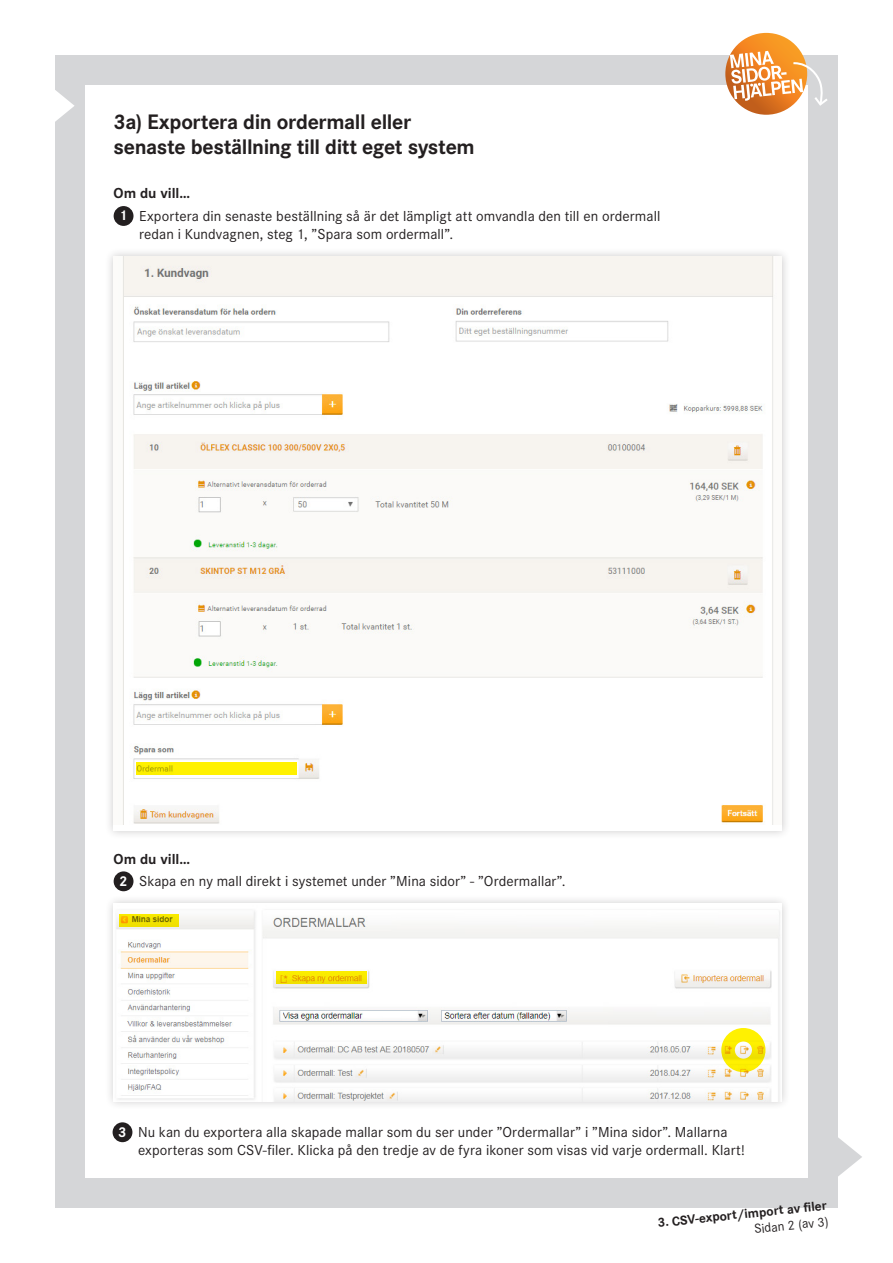
<style>
.page{position:relative;width:893px;height:1263px;background:#fff}
.page>*{position:absolute;margin:0;border:0;box-sizing:border-box;transform-origin:0 0}
.N_Brödtext_u_indrag{font:700 21.75px/24.9px "Corporate S";letter-spacing:-.015em;color:#231f20}
.N_Brödtext_u_indrag-2{font:15px/18px "Corporate S";letter-spacing:.005em;color:#231f20}
.N_Brödtext_u_indrag-3{font:700 15px "Corporate S";letter-spacing:-.005em;color:#231f20}
.N_Brödtext_u_indrag-4{font:700 14.7px "Corporate S";color:#fff}
.t1{font:700 13.5px/16.2px "Corporate S";color:#231f20;text-align:right}
.s1{font-weight:400}
</style>
<div class="page">
<div style="left:55px;top:55px;width:783px;height:1153px;background:#d5d6d8"></div>
<div style="left:85px;top:85px;width:723px;height:1093px;background:#fff"></div>
<div style="left:114px;top:206px;width:19px;height:20px;background:#231f20;border-radius:50%"></div>
<div style="left:104px;top:247px;width:687px;height:592px;background:#231f20;opacity:.24"></div>
<img style="left:114px;top:257px;width:668px;height:567px">
<div style="left:136px;top:762px;width:160px;height:13px;background:#fff101"></div>
<div style="left:114px;top:871px;width:19px;height:20px;background:#231f20;border-radius:50%"></div>
<div style="left:104px;top:894px;width:687px;height:216px;background:#231f20;opacity:.24"></div>
<img style="left:113px;top:903px;width:669px;height:198px">
<svg style="left:276px;top:971px;width:91px;height:13px"></svg>
<div style="left:721px;top:1028px;width:44px;height:44px;border:14px solid #fff101;border-radius:50%"></div>
<div style="left:113px;top:1122px;width:19px;height:20px;background:#231f20;border-radius:50%"></div>
<svg style="left:119px;top:914px;width:60px;height:13px"></svg>
<svg style="left:725px;top:33px;width:82px;height:82px"></svg>
<svg style="left:730px;top:51px;width:97px;height:56px"></svg>
<svg style="left:55px;top:90px;width:19px;height:32px"></svg>
<svg style="left:838px;top:1137px;width:24px;height:39px"></svg>
<p class="N_Brödtext_u_indrag" style="left:114px;top:110px;width:363px">3a) Exportera din ordermall eller senaste beställning till ditt eget system</p>
<p class="N_Brödtext_u_indrag-3" style="left:114px;top:185px;width:78px">Om du vill…</p>
<p class="N_Brödtext_u_indrag-4" style="left:119px;top:207px;width:10px">1</p>
<p class="N_Brödtext_u_indrag-2" style="left:139px;top:207px;width:523px">Exportera din senaste beställning så är det lämpligt att omvandla den till en ordermall redan i Kundvagnen, steg 1, ”Spara som ordermall”.</p>
<p class="N_Brödtext_u_indrag-3" style="left:114px;top:850px;width:78px">Om du vill…</p>
<p class="N_Brödtext_u_indrag-4" style="left:119px;top:872px;width:10px">2</p>
<p class="N_Brödtext_u_indrag-2" style="left:139px;top:872px;width:428px">Skapa en ny mall direkt i systemet under ”Mina sidor” - ”Ordermallar”.</p>
<p class="N_Brödtext_u_indrag-4" style="left:118px;top:1123px;width:10px">3</p>
<p class="N_Brödtext_u_indrag-2" style="left:138px;top:1123px;width:608px">Nu kan du exportera alla skapade mallar som du ser under ”Ordermallar” i ”Mina sidor”. Mallarna exporteras som CSV-filer. Klicka på den tredje av de fyra ikoner som visas vid varje ordermall. Klart!</p>
<p class="t1" style="left:657px;top:1215px;width:172px;rotate:-6deg">3. CSV-export/import av fi ler<br><span class="s1">Sidan 2 (av 3)</span></p>
</div>
